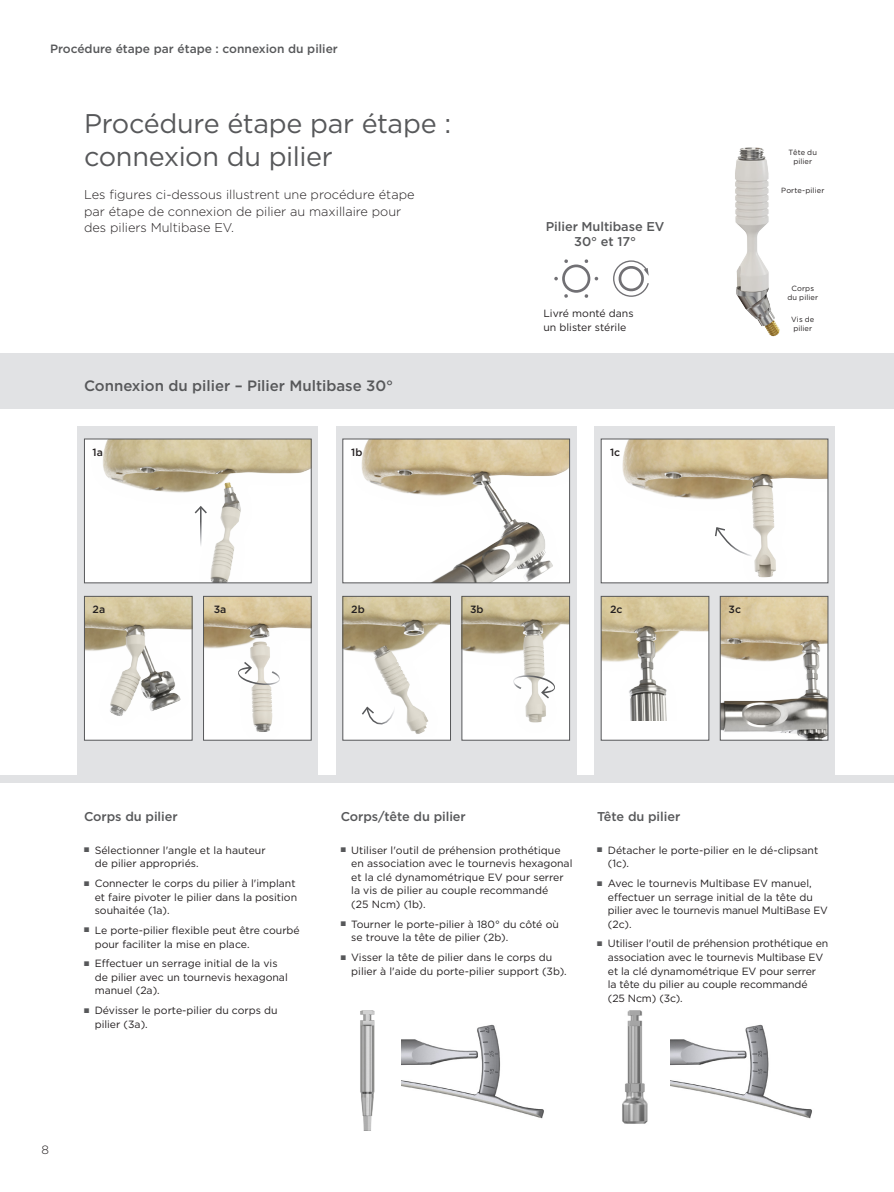
<style>
.page{position:relative;width:894px;height:1192px;background:#fff}
.page>*{position:absolute;margin:0;border:0;box-sizing:border-box;transform-origin:0 0}
.t1{font:27px/33px "Gotham";letter-spacing:-.015em;color:#57585a}
.t2{font:500 15px "Gotham";color:#57585a}
.t3{font:300 12.75px/16.5px "Gotham";color:#231f20}
.t4{font:500 12.75px/15px "Gotham";letter-spacing:-.005em;color:#57585a;text-align:center}
.t5{font:500 12px "Gotham";color:#57585a}
.t6{font:300 12px "Gotham";color:#231f20}
.t7{font:10.5px/13.5px "Gotham";color:#231f20}
.t8{font:500 10.5px "Gotham";color:#231f20}
.t9{font:7.5px/9px "Gotham";letter-spacing:.015em;color:#231f20;text-align:center}
.s1{color:#57585a}
</style>
<div class="page">
<div style="left:0;top:353px;width:892px;height:430px;background:#e1e2e4"></div>
<hr style="left:892px;top:353px;width:2px;height:430px;background:#e1e2e4">
<div style="left:0;top:409px;width:892px;height:365px;background:#fff"></div>
<hr style="left:892px;top:409px;width:2px;height:365px;background:#fff">
<img style="left:735px;top:147px;width:45px;height:190px">
<div style="left:78px;top:426px;width:240px;height:348px;background:#e1e2e4"></div>
<div style="left:336px;top:426px;width:240px;height:348px;background:#e1e2e4"></div>
<div style="left:594px;top:426px;width:241px;height:348px;background:#e1e2e4"></div>
<svg style="left:554px;top:259px;width:44px;height:39px"></svg>
<svg style="left:613px;top:260px;width:36px;height:37px"></svg>
<img style="left:86px;top:598px;width:104px;height:140px">
<div style="left:84px;top:596px;width:108px;height:144px;border:1px solid #57585a"></div>
<img style="left:344px;top:598px;width:105px;height:138px">
<div style="left:342px;top:596px;width:109px;height:144px;border:1px solid #57585a"></div>
<img style="left:463px;top:598px;width:105px;height:138px">
<div style="left:461px;top:596px;width:109px;height:144px;border:1px solid #57585a"></div>
<img style="left:722px;top:598px;width:104px;height:140px">
<div style="left:720px;top:596px;width:108px;height:144px;border:1px solid #57585a"></div>
<div style="left:601px;top:596px;width:108px;height:144px;background:#fff"></div>
<img style="left:603px;top:598px;width:104px;height:123px">
<div style="left:601px;top:596px;width:108px;height:144px;border:1px solid #57585a"></div>
<img style="left:86px;top:441px;width:224px;height:140px">
<div style="left:84px;top:439px;width:228px;height:144px;border:1px solid #57585a"></div>
<img style="left:670px;top:1024px;width:142px;height:95px">
<img style="left:402px;top:1024px;width:142px;height:95px">
<img style="left:205px;top:598px;width:105px;height:140px">
<div style="left:203px;top:596px;width:109px;height:144px;border:1px solid #57585a"></div>
<img style="left:344px;top:441px;width:224px;height:140px">
<div style="left:342px;top:439px;width:228px;height:144px;border:1px solid #57585a"></div>
<img style="left:603px;top:441px;width:223px;height:140px">
<div style="left:601px;top:439px;width:227px;height:144px;border:1px solid #57585a"></div>
<svg style="left:714px;top:526px;width:41px;height:32px"></svg>
<svg style="left:360px;top:705px;width:37px;height:27px"></svg>
<hr style="left:200px;top:507px;width:1px;height:41px;background:#fff">
<svg style="left:193px;top:505px;width:15px;height:10px"></svg>
<svg style="left:237px;top:662px;width:44px;height:24px"></svg>
<svg style="left:512px;top:675px;width:44px;height:23px"></svg>
<img style="left:360px;top:1010px;width:15px;height:121px">
<img style="left:622px;top:1010px;width:26px;height:114px">
<p class="t5" style="left:50px;top:41px;width:289px">Procédure étape par étape : connexion du pilier</p>
<h1 class="t1" style="left:84px;top:106px;width:369px">Procédure étape par étape : connexion du pilier</h1>
<p class="t3" style="left:84px;top:186px;width:332px">Les figures ci-dessous illustrent une procédure étape par étape de connexion de pilier au maxillaire pour des piliers Multibase EV.</p>
<h2 class="t2" style="left:84px;top:376px;width:311px">Connexion du pilier – Pilier Multibase 30°</h2>
<p class="t4" style="left:546px;top:219px;width:120px">Pilier Multibase EV<br>30° et 17°</p>
<p class="t7" style="left:543px;top:306px;width:92px">Livré monté dans un blister stérile</p>
<p class="t8" style="left:93px;top:445px;width:12px">1a</p>
<p class="t8" style="left:351px;top:445px;width:13px">1b</p>
<p class="t8" style="left:610px;top:445px;width:12px">1c</p>
<p class="t9" style="left:788px;top:148px;width:30px">Tête du pilier</p>
<p class="t9" style="left:781px;top:186px;width:45px">Porte-pilier</p>
<p class="t9" style="left:787px;top:284px;width:32px">Corps du pilier</p>
<p class="t9" style="left:791px;top:314px;width:25px;text-align:left">Vis de pilier</p>
<p class="t8" style="left:93px;top:602px;width:14px">2a</p>
<p class="t8" style="left:214px;top:602px;width:14px">3a</p>
<p class="t8" style="left:351px;top:602px;width:15px">2b</p>
<p class="t8" style="left:470px;top:602px;width:15px">3b</p>
<p class="t8" style="left:610px;top:602px;width:14px">2c</p>
<p class="t8" style="left:728px;top:602px;width:14px">3c</p>
<p class="t4" style="left:84px;top:809px;width:95px">Corps du pilier</p>
<p class="t7" style="left:95px;top:843px;width:172px;text-indent:-11px"><span class="s1">■</span> Sélectionner l'angle et la hauteur de pilier appropriés.</p>
<p class="t7" style="left:95px;top:876px;width:204px;text-indent:-11px"><span class="s1">■</span> Connecter le corps du pilier à l'implant et faire pivoter le pilier dans la position souhaitée (1a).</p>
<p class="t7" style="left:95px;top:923px;width:207px;text-indent:-11px"><span class="s1">■</span> Le porte-pilier flexible peut être courbé pour faciliter la mise en place.</p>
<p class="t7" style="left:95px;top:956px;width:195px;text-indent:-11px"><span class="s1">■</span> Effectuer un serrage initial de la vis de pilier avec un tournevis hexagonal manuel (2a).</p>
<p class="t7" style="left:95px;top:1003px;width:184px;text-indent:-11px"><span class="s1">■</span> Dévisser le porte-pilier du corps du pilier (3a).</p>
<p class="t4" style="left:341px;top:809px;width:127px">Corps/tête du pilier</p>
<p class="t7" style="left:351px;top:843px;width:223px;text-indent:-11px"><span class="s1">■</span> Utiliser l'outil de préhension prothétique en association avec le tournevis hexagonal et la clé dynamométrique EV pour serrer la vis de pilier au couple recommandé<br>(25 Ncm) (1b).</p>
<p class="t7" style="left:351px;top:917px;width:209px;text-indent:-11px"><span class="s1">■</span> Tourner le porte-pilier à 180° du côté où se trouve la tête de pilier (2b).</p>
<p class="t7" style="left:351px;top:950px;width:217px;text-indent:-11px"><span class="s1">■</span> Visser la tête de pilier dans le corps du pilier à l'aide du porte-pilier support (3b).</p>
<p class="t4" style="left:597px;top:809px;width:84px">Tête du pilier</p>
<p class="t7" style="left:608px;top:843px;width:212px;text-indent:-11px"><span class="s1">■</span> Détacher le porte-pilier en le dé-clipsant (1c).</p>
<p class="t7" style="left:608px;top:876px;width:222px;text-indent:-11px"><span class="s1">■</span> Avec le tournevis Multibase EV manuel, effectuer un serrage initial de la tête du pilier avec le tournevis manuel MultiBase EV (2c).</p>
<p class="t7" style="left:608px;top:937px;width:222px;text-indent:-11px"><span class="s1">■</span> Utiliser l'outil de préhension prothétique en association avec le tournevis Multibase EV et la clé dynamométrique EV pour serrer<br>la tête du pilier au couple recommandé<br>(25 Ncm) (3c).</p>
<p class="t6" style="left:42px;top:1142px;width:9px">8</p>
</div>
